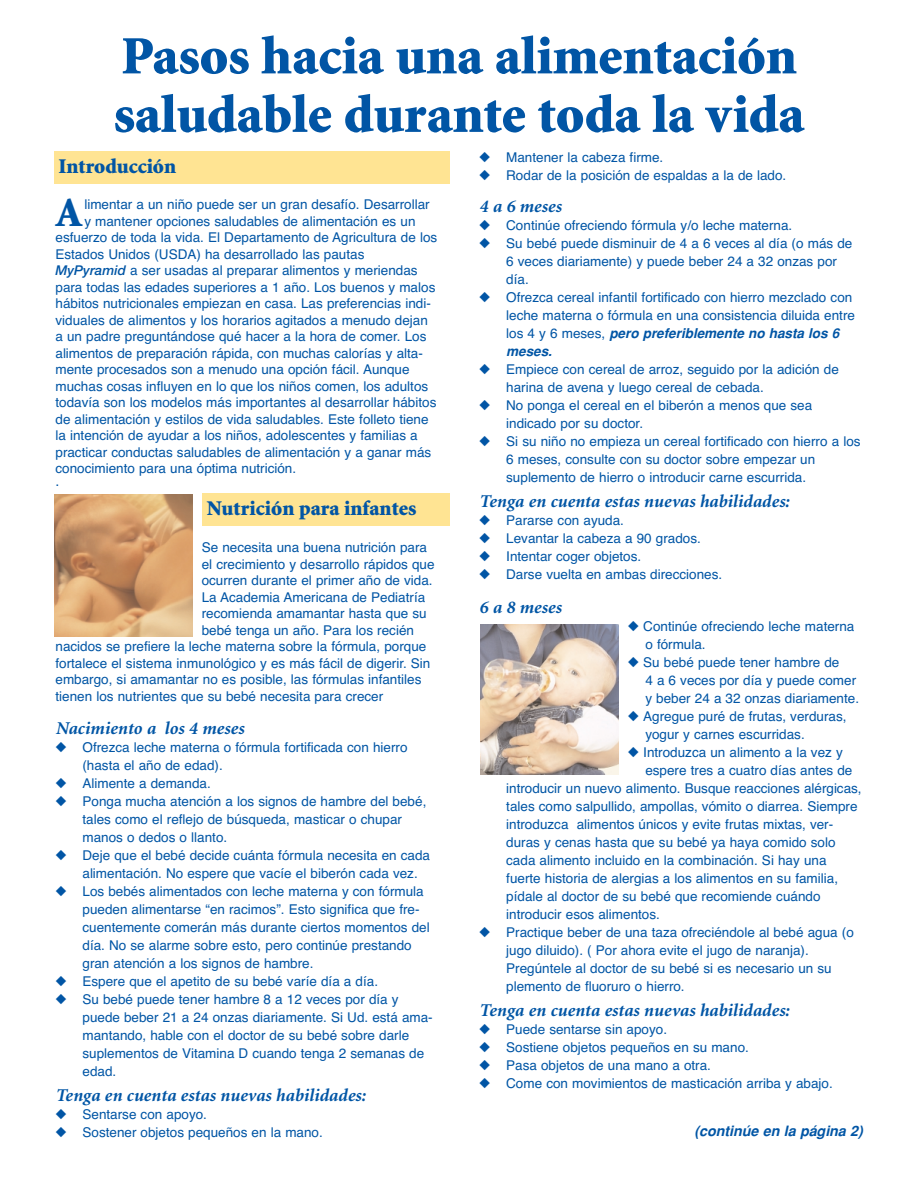
<style>
.page{position:relative;width:918px;height:1188px;background:#fff}
.page>*{position:absolute;margin:0;border:0;box-sizing:border-box;transform-origin:0 0}
.t1{font:900 54px/58.5px "Minion";color:#0155a5}
.t2{font:900 41.55px "Minion";color:#0155a5}
.t3{font:900 21px "Minion";color:#0155a5}
.t4{font:italic 700 18px "Minion";color:#0155a5}
.t5{font:italic 700 14.25px "Helvetica";color:#0155a5}
.t6{font:14.25px "Helvetica";color:#0155a5}
.t7{font:13.5px/18px "Helvetica";color:#0155a5}
.s1{font-family:"Helvetica Neue";font-weight:500;font-style:italic}
.s2{font-weight:700;font-style:italic}
</style>
<div class="page">
<div style="left:54px;top:151px;width:396px;height:33px;background:#ffe493"></div>
<div style="left:202px;top:494px;width:248px;height:32px;background:#ffe493"></div>
<img style="left:54px;top:494px;width:139px;height:143px">
<img style="left:480px;top:624px;width:139px;height:151px">
<h1 class="t1" style="left:114px;top:31px;width:692px">Pasos hacia una alimentación saludable durante toda la vida</h1>
<h3 class="t3" style="left:58px;top:158px;width:119px">Introducción</h3>
<h2 class="t2" style="left:56px;top:196px;width:28px">A</h2>
<p class="t7" style="left:84px;top:197px;width:347px">limentar a un niño puede ser un gran desafío. Desarrollar</p>
<p class="t7" style="left:84px;top:213px;width:333px">y mantener opciones saludables de alimentación es un</p>
<p class="t7" style="left:55px;top:230px;width:383px">esfuerzo de toda la vida. El Departamento de Agricultura de los</p>
<p class="t7" style="left:55px;top:246px;width:310px">Estados Unidos (USDA) ha desarrollado las pautas</p>
<p class="t7" style="left:56px;top:263px;width:364px"><span class="s1">MyPyramid</span> a ser usadas al preparar alimentos y meriendas</p>
<p class="t7" style="left:56px;top:279px;width:381px">para todas las edades superiores a 1 año. Los buenos y malos</p>
<p class="t7" style="left:56px;top:296px;width:377px">hábitos nutricionales empiezan en casa. Las preferencias indi-</p>
<p class="t7" style="left:56px;top:312px;width:374px">viduales de alimentos y los horarios agitados a menudo dejan</p>
<p class="t7" style="left:56px;top:329px;width:372px">a un padre preguntándose qué hacer a la hora de comer. Los</p>
<p class="t7" style="left:56px;top:345px;width:369px">alimentos de preparación rápida, con muchas calorías y alta-</p>
<p class="t7" style="left:56px;top:362px;width:356px">mente procesados son a menudo una opción fácil. Aunque</p>
<p class="t7" style="left:56px;top:378px;width:374px">muchas cosas influyen en lo que los niños comen, los adultos</p>
<p class="t7" style="left:56px;top:395px;width:382px">todavía son los modelos más importantes al desarrollar hábitos</p>
<p class="t7" style="left:56px;top:411px;width:375px">de alimentación y estilos de vida saludables. Este folleto tiene</p>
<p class="t7" style="left:56px;top:428px;width:364px">la intención de ayudar a los niños, adolescentes y familias a</p>
<p class="t7" style="left:56px;top:444px;width:377px">practicar conductas saludables de alimentación y a ganar más</p>
<p class="t7" style="left:56px;top:461px;width:242px">conocimiento para una óptima nutrición.</p>
<p class="t6" style="left:56px;top:476px;width:5px">.</p>
<h3 class="t3" style="left:207px;top:500px;width:211px">Nutrición para infantes</h3>
<p class="t7" style="left:202px;top:540px;width:227px">Se necesita una buena nutrición para</p>
<p class="t7" style="left:202px;top:557px;width:234px">el crecimiento y desarrollo rápidos que</p>
<p class="t7" style="left:202px;top:573px;width:233px">ocurren durante el primer año de vida.</p>
<p class="t7" style="left:202px;top:590px;width:225px">La Academia Americana de Pediatría</p>
<p class="t7" style="left:202px;top:606px;width:227px">recomienda amamantar hasta que su</p>
<p class="t7" style="left:202px;top:623px;width:214px">bebé tenga un año. Para los recién</p>
<p class="t7" style="left:56px;top:639px;width:372px">nacidos se prefiere la leche materna sobre la fórmula, porque</p>
<p class="t7" style="left:56px;top:656px;width:376px">fortalece el sistema inmunológico y es más fácil de digerir. Sin</p>
<p class="t7" style="left:56px;top:672px;width:367px">embargo, si amamantar no es posible, las fórmulas infantiles</p>
<p class="t7" style="left:56px;top:689px;width:329px">tienen los nutrientes que su bebé necesita para crecer</p>
<h3 class="t4" style="left:56px;top:721px;width:190px">Nacimiento a los 4 meses</h3>
<p class="t7" style="left:82px;top:740px;width:327px;text-indent:-27px">◆ Ofrezca leche materna o fórmula fortificada con hierro (hasta el año de edad).</p>
<p class="t7" style="left:56px;top:776px;width:157px">◆ Alimente a demanda.</p>
<p class="t7" style="left:82px;top:794px;width:345px;text-indent:-27px">◆ Ponga mucha atención a los signos de hambre del bebé, tales como el reflejo de búsqueda, masticar o chupar manos o dedos o llanto.</p>
<p class="t7" style="left:82px;top:848px;width:349px;text-indent:-27px">◆ Deje que el bebé decide cuánta fórmula necesita en cada alimentación. No espere que vacíe el biberón cada vez.</p>
<p class="t7" style="left:82px;top:884px;width:349px;text-indent:-27px">◆ Los bebés alimentados con leche materna y con fórmula pueden alimentarse “en racimos”. Esto significa que fre&shy;cuentemente comerán más durante ciertos momentos del día. No se alarme sobre esto, pero continúe prestando gran atención a los signos de hambre.</p>
<p class="t7" style="left:56px;top:974px;width:324px">◆ Espere que el apetito de su bebé varíe día a día.</p>
<p class="t7" style="left:82px;top:992px;width:352px;text-indent:-27px">◆ Su bebé puede tener hambre 8 a 12 veces por día y puede beber 21 a 24 onzas diariamente. Si Ud. está ama&shy;mantando, hable con el doctor de su bebé sobre darle suplementos de Vitamina D cuando tenga 2 semanas de edad.</p>
<h3 class="t4" style="left:56px;top:1089px;width:312px">Tenga en cuenta estas nuevas habilidades:</h3>
<p class="t7" style="left:56px;top:1107px;width:153px">◆ Sentarse con apoyo.</p>
<p class="t7" style="left:56px;top:1125px;width:269px">◆ Sostener objetos pequeños en la mano.</p>
<p class="t7" style="left:479px;top:149px;width:186px">◆ Mantener la cabeza firme.</p>
<p class="t7" style="left:479px;top:167px;width:309px">◆ Rodar de la posición de espaldas a la de lado.</p>
<h3 class="t4" style="left:479px;top:199px;width:84px">4 a 6 meses</h3>
<p class="t7" style="left:479px;top:217px;width:315px">◆ Continúe ofreciendo fórmula y/o leche materna.</p>
<p class="t7" style="left:506px;top:235px;width:348px;text-indent:-27px">◆ Su bebé puede disminuir de 4 a 6 veces al día (o más de<br>6 veces diariamente) y puede beber 24 a 32 onzas por día.</p>
<p class="t7" style="left:506px;top:289px;width:350px;text-indent:-27px">◆ Ofrezca cereal infantil fortificado con hierro mezclado con leche materna o fórmula en una consistencia diluida entre los 4 y 6 meses, <span class="s2">pero preferiblemente no hasta los 6 meses.</span></p>
<p class="t7" style="left:506px;top:361px;width:334px;text-indent:-27px">◆ Empiece con cereal de arroz, seguido por la adición de harina de avena y luego cereal de cebada.</p>
<p class="t7" style="left:506px;top:397px;width:308px;text-indent:-27px">◆ No ponga el cereal en el biberón a menos que sea indicado por su doctor.</p>
<p class="t7" style="left:506px;top:433px;width:356px;text-indent:-27px">◆ Si su niño no empieza un cereal fortificado con hierro a los<br>6 meses, consulte con su doctor sobre empezar un suplemento de hierro o introducir carne escurrida.</p>
<h3 class="t4" style="left:479px;top:494px;width:312px">Tenga en cuenta estas nuevas habilidades:</h3>
<p class="t7" style="left:479px;top:513px;width:146px">◆ Pararse con ayuda.</p>
<p class="t7" style="left:479px;top:531px;width:223px">◆ Levantar la cabeza a 90 grados.</p>
<p class="t7" style="left:479px;top:549px;width:164px">◆ Intentar coger objetos.</p>
<p class="t7" style="left:479px;top:567px;width:244px">◆ Darse vuelta en ambas direcciones.</p>
<h3 class="t4" style="left:479px;top:600px;width:84px">6 a 8 meses</h3>
<p class="t7" style="left:645px;top:618px;width:211px;text-indent:-18px">◆ Continúe ofreciendo leche materna o fórmula.</p>
<p class="t7" style="left:645px;top:654px;width:215px;text-indent:-18px">◆ Su bebé puede tener hambre de<br>4 a 6 veces por día y puede comer y beber 24 a 32 onzas diariamente.</p>
<p class="t7" style="left:645px;top:708px;width:203px;text-indent:-18px">◆ Agregue puré de frutas, verduras, yogur y carnes escurridas.</p>
<p class="t7" style="left:628px;top:744px;width:217px">◆ Introduzca un alimento a la vez y</p>
<p class="t7" style="left:645px;top:762px;width:209px">espere tres a cuatro días antes de</p>
<p class="t7" style="left:506px;top:780px;width:357px">introducir un nuevo alimento. Busque reacciones alérgicas,</p>
<p class="t7" style="left:506px;top:798px;width:353px">tales como salpullido, ampollas, vómito o diarrea. Siempre</p>
<p class="t7" style="left:506px;top:816px;width:329px">introduzca alimentos únicos y evite frutas mixtas, ver-</p>
<p class="t7" style="left:506px;top:834px;width:331px">duras y cenas hasta que su bebé ya haya comido solo</p>
<p class="t7" style="left:506px;top:852px;width:322px">cada alimento incluido en la combinación. Si hay una</p>
<p class="t7" style="left:506px;top:870px;width:333px">fuerte historia de alergias a los alimentos en su familia,</p>
<p class="t7" style="left:506px;top:888px;width:316px">pídale al doctor de su bebé que recomiende cuándo</p>
<p class="t7" style="left:506px;top:906px;width:155px">introducir esos alimentos.</p>
<p class="t7" style="left:506px;top:924px;width:349px;text-indent:-27px">◆ Practique beber de una taza ofreciéndole al bebé agua (o jugo diluido). ( Por ahora evite el jugo de naranja).<br>Pregúntele al doctor de su bebé si es necesario un su plemento de fluoruro o hierro.</p>
<h3 class="t4" style="left:479px;top:1004px;width:312px">Tenga en cuenta estas nuevas habilidades:</h3>
<p class="t7" style="left:479px;top:1022px;width:189px">◆ Puede sentarse sin apoyo.</p>
<p class="t7" style="left:479px;top:1040px;width:271px">◆ Sostiene objetos pequeños en su mano.</p>
<p class="t7" style="left:479px;top:1058px;width:233px">◆ Pasa objetos de una mano a otra.</p>
<p class="t7" style="left:479px;top:1076px;width:355px">◆ Come con movimientos de masticación arriba y abajo.</p>
<p class="t5" style="left:694px;top:1126px;width:170px">(continúe en la página 2)</p>
</div>
